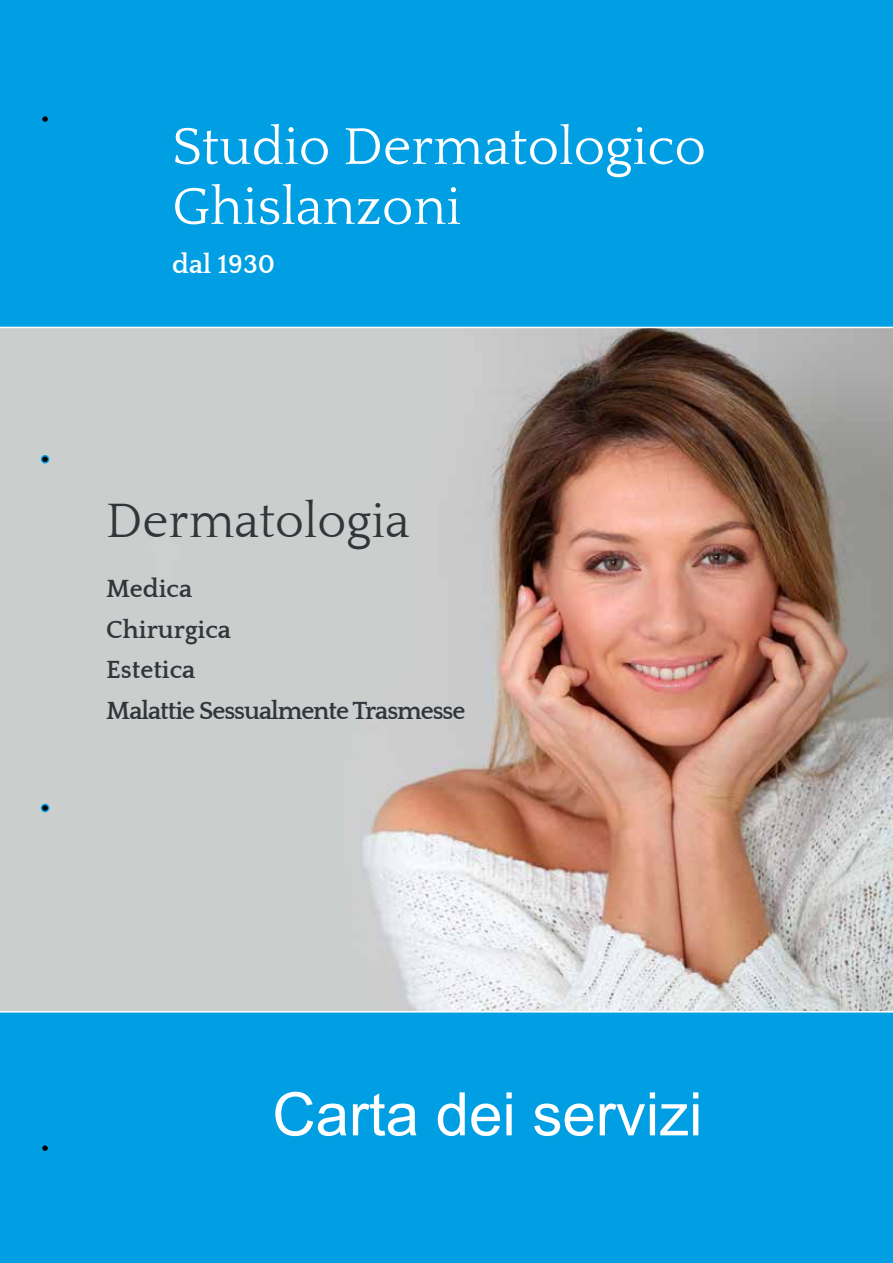
<style>
.page{position:relative;width:893px;height:1263px;background:#009fe3}
.page>*{position:absolute;margin:0;border:0;box-sizing:border-box;transform-origin:0 0}
.t1{font:60px "Arial";color:#fff}
.t2{font:54px/60px "Quattrocento";color:#fff}
.t3{font:49.5px "Quattrocento";color:#31363a}
.t4{font:700 27px "Quattrocento";color:#fff}
.t5{font:700 25.5px/40.5px "Quattrocento";letter-spacing:-.04em;color:#31363a}
</style>
<div class="page">
<img style="left:0;top:327px;width:893px;height:685px">
<div style="left:42px;top:116px;width:7px;height:7px;background:#000;border-radius:50%"></div>
<div style="left:41px;top:115px;width:8px;height:8px;border:2px solid #009fe3;border-radius:50%"></div>
<div style="left:42px;top:804px;width:7px;height:7px;background:#000;border-radius:50%"></div>
<div style="left:41px;top:804px;width:8px;height:8px;border:2px solid #009fe3;border-radius:50%"></div>
<div style="left:42px;top:456px;width:7px;height:7px;background:#000;border-radius:50%"></div>
<div style="left:41px;top:455px;width:8px;height:8px;border:2px solid #009fe3;border-radius:50%"></div>
<div style="left:42px;top:1145px;width:7px;height:7px;background:#000;border-radius:50%"></div>
<div style="left:41px;top:1144px;width:8px;height:8px;border:2px solid #009fe3;border-radius:50%"></div>
<h2 class="t2" style="left:172px;top:118px;width:535px">Studio Dermatologico<br>Ghislanzoni</h2>
<p class="t4" style="left:172px;top:250px;width:104px">dal 1930</p>
<h3 class="t3" style="left:106px;top:495px;width:305px">Dermatologia</h3>
<p class="t5" style="left:106px;top:570px;width:361px">Medica<br>Chirurgica<br>Estetica<br>Malattie Sessualmente Trasmesse</p>
<h1 class="t1" style="left:272px;top:1073px;width:432px">Carta dei servizi</h1>
</div>
